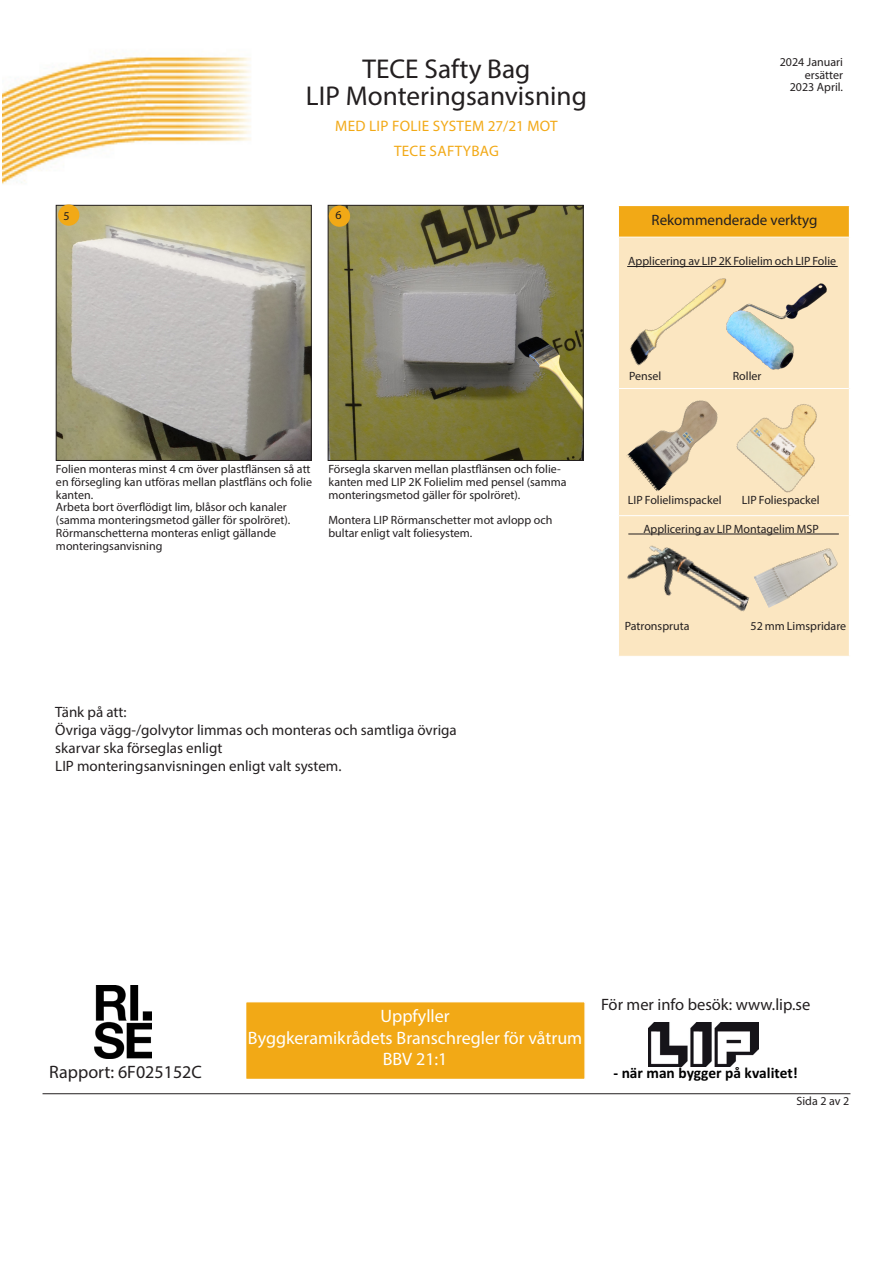
<style>
.page{position:relative;width:893px;height:1263px;background:#fff}
.page>*{position:absolute;margin:0;border:0;box-sizing:border-box;transform-origin:0 0}
.t1{font:27.3px "Myriad Pro";color:#231f20}
.t2{font:18px "Myriad Pro";color:#fff}
.t3{font:18px "Myriad Pro";color:#231f20}
.t4{font:16.5px "Myriad Pro";color:#231f20}
.t5{font:700 15.45px "Calibri";color:#000001}
.t6{font:15.15px "Myriad Pro";letter-spacing:.02em;color:#f2a916}
.t7{font:15px/18px "Myriad Pro";color:#231f20}
.BRÖD{font:12px/12.8px "Myriad Pro";color:#231f20}
</style>
<div class="page">
<img style="left:2px;top:56px;width:254px;height:155px">
<img style="left:58px;top:207px;width:251px;height:252px">
<div style="left:56px;top:205px;width:255px;height:256px;border:1px solid #231f20"></div>
<img style="left:330px;top:207px;width:251px;height:252px">
<div style="left:328px;top:205px;width:255px;height:256px;border:1px solid #231f20"></div>
<div style="left:618px;top:205px;width:232px;height:32px;background:#f2a916"></div>
<div style="left:619px;top:238px;width:230px;height:418px;background:#fbe6c1"></div>
<hr style="left:619px;top:515px;width:230px;height:1px;background:#fff">
<hr style="left:618px;top:204px;width:233px;height:2px;background:#fff">
<hr style="left:618px;top:206px;width:1px;height:31px;background:#fff">
<hr style="left:849px;top:206px;width:2px;height:31px;background:#fff">
<hr style="left:43px;top:1093px;width:807px;height:1px;background:#231f20">
<img style="left:648px;top:1023px;width:110px;height:44px">
<div style="left:58px;top:204px;width:21px;height:22px;background:#f2a916;border-radius:50%"></div>
<div style="left:329px;top:206px;width:21px;height:21px;background:#f2a916;border-radius:50%"></div>
<img style="left:757px;top:541px;width:85px;height:67px">
<img style="left:620px;top:534px;width:137px;height:92px">
<img style="left:713px;top:392px;width:136px;height:113px">
<img style="left:753px;top:264px;width:97px;height:125px">
<img style="left:626px;top:398px;width:105px;height:94px">
<img style="left:618px;top:236px;width:135px;height:162px">
<hr style="left:627px;top:266px;width:211px;height:1px;background:#231f20">
<hr style="left:628px;top:534px;width:211px;height:1px;background:#231f20">
<img style="left:94px;top:986px;width:57px;height:73px">
<div style="left:245px;top:1001px;width:341px;height:79px;background:#f2a916;border:1px solid #fff"></div>
<p class="t1" style="left:362px;top:52px;width:169px">TECE Safty Bag</p>
<p class="t1" style="left:306px;top:79px;width:282px">LIP Monteringsanvisning</p>
<p class="t6" style="left:335px;top:116px;width:224px">MED LIP FOLIE SYSTEM 27/21 MOT</p>
<p class="t6" style="left:394px;top:142px;width:106px">TECE SAFTYBAG</p>
<p class="BRÖD" style="left:64px;top:209px;width:8px">5</p>
<p class="BRÖD" style="left:335px;top:208px;width:8px">6</p>
<p class="BRÖD" style="left:780px;top:55px;width:65px">2024 Januari</p>
<p class="BRÖD" style="left:805px;top:68px;width:40px">ersätter</p>
<p class="BRÖD" style="left:790px;top:81px;width:55px">2023 April.</p>
<p class="t7" style="left:652px;top:211px;width:167px">Rekommenderade verktyg</p>
<p class="BRÖD" style="left:628px;top:255px;width:209px">Applicering av LIP 2K Folielim och LIP Folie</p>
<p class="BRÖD" style="left:56px;top:463px;width:258px;text-align:justify">Folien monteras minst 4 cm över plastflänsen så att en försegling kan utföras mellan plastfläns och folie kanten.</p>
<p class="BRÖD" style="left:56px;top:501px;width:236px">Arbeta bort överflödigt lim, blåsor och kanaler (samma monteringsmetod gäller för spolröret).</p>
<p class="BRÖD" style="left:56px;top:526px;width:222px">Rörmanschetterna monteras enligt gällande</p>
<p class="BRÖD" style="left:56px;top:539px;width:108px">monteringsanvisning</p>
<p class="BRÖD" style="left:328px;top:463px;width:239px">Försegla skarven mellan plastflänsen och folie&shy;kanten med LIP 2K Folielim med pensel (samma monteringsmetod gäller för spolröret).</p>
<p class="BRÖD" style="left:328px;top:514px;width:225px">Montera LIP Rörmanschetter mot avlopp och</p>
<p class="BRÖD" style="left:328px;top:526px;width:145px">bultar enligt valt foliesystem.</p>
<p class="t7" style="left:55px;top:703px;width:73px">Tänk på att:</p>
<p class="t7" style="left:55px;top:721px;width:403px">Övriga vägg-/golvytor limmas och monteras och samtliga övriga skarvar ska förseglas enligt</p>
<p class="t7" style="left:55px;top:757px;width:288px">LIP monteringsanvisningen enligt valt system.</p>
<p class="BRÖD" style="left:629px;top:369px;width:34px">Pensel</p>
<p class="BRÖD" style="left:733px;top:369px;width:30px">Roller</p>
<p class="BRÖD" style="left:628px;top:493px;width:95px">LIP Folielimspackel</p>
<p class="BRÖD" style="left:742px;top:493px;width:79px">LIP Foliespackel</p>
<p class="BRÖD" style="left:643px;top:522px;width:177px">Applicering av LIP Montagelim MSP</p>
<p class="BRÖD" style="left:625px;top:619px;width:66px">Patronspruta</p>
<p class="BRÖD" style="left:751px;top:619px;width:97px">52 mm Limspridare</p>
<p class="t3" style="left:49px;top:1060px;width:154px">Rapport: 6F025152C</p>
<p class="t2" style="left:380px;top:1005px;width:71px">Uppfyller</p>
<p class="t2" style="left:248px;top:1027px;width:336px">Byggkeramikrådets Branschregler för våtrum</p>
<p class="t2" style="left:383px;top:1048px;width:66px">BBV 21:1</p>
<p class="t4" style="left:601px;top:995px;width:211px">För mer info besök: www.lip.se</p>
<p class="t5" style="left:613px;top:1062px;width:186px">- när man bygger på kvalitet!</p>
<p class="BRÖD" style="left:796px;top:1094px;width:54px">Sida 2 av 2</p>
</div>
